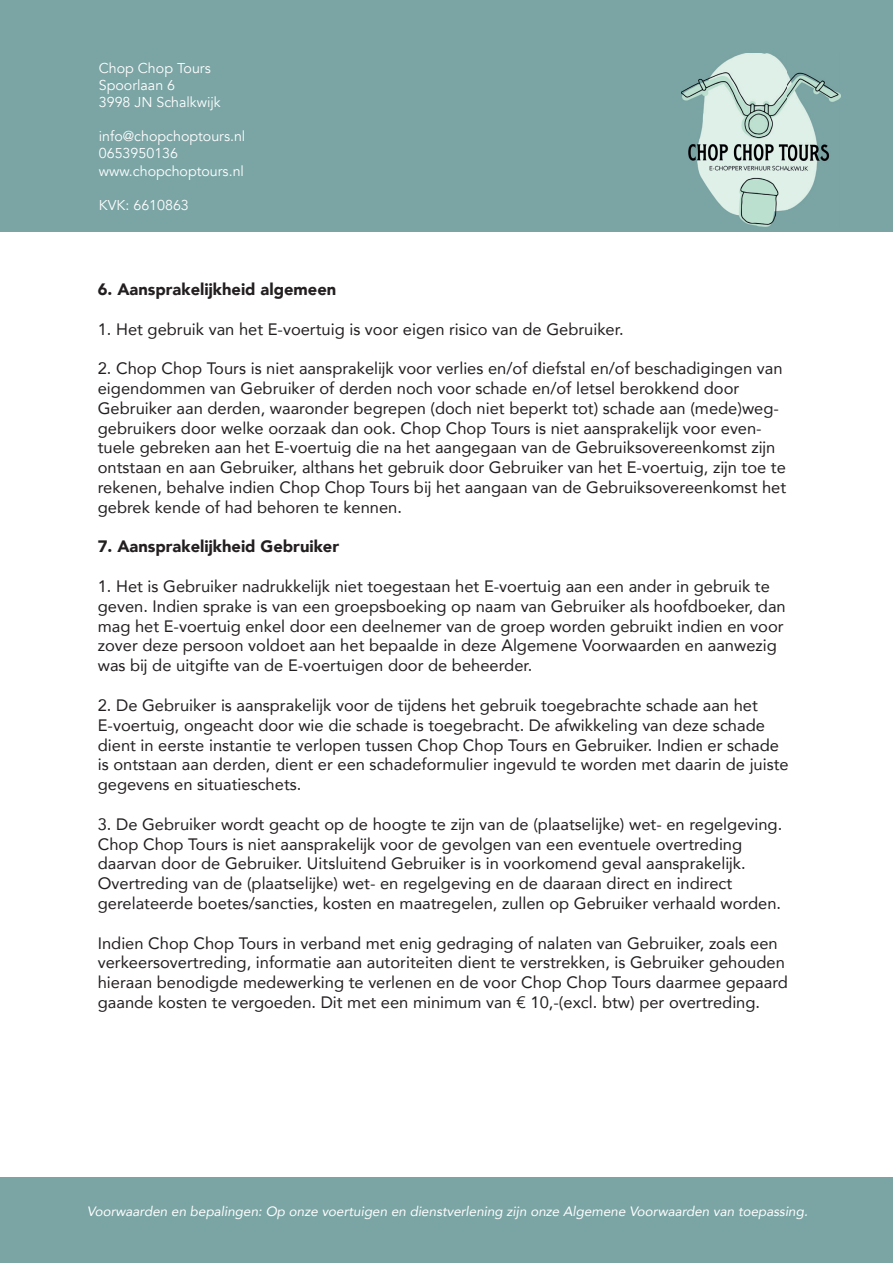
<style>
.page{position:relative;width:893px;height:1263px;background:#fff}
.page>*{position:absolute;margin:0;border:0;box-sizing:border-box;transform-origin:0 0}
.t1{font:16.5px/19.8px "Avenir";color:#231f20}
.t2{font:900 16.5px "Avenir";color:#231f20}
.t3{font:14.25px/17.1px "Avenir";color:#fff}
.t4{font:italic 13.5px "Avenir";color:#fff}
</style>
<div class="page">
<div style="left:0;top:1178px;width:893px;height:85px;background:#7ba4a4"></div>
<div style="left:0;top:0;width:893px;height:232px;background:#7ba4a4"></div>
<img style="left:681px;top:53px;width:159px;height:173px">
<p class="t3" style="left:99px;top:60px;width:123px">Chop Chop Tours<br>Spoorlaan 6<br>3998 JN Schalkwijk</p>
<p class="t3" style="left:99px;top:128px;width:148px">info@chopchoptours.nl<br>0653950136 www.chopchoptours.nl</p>
<p class="t3" style="left:99px;top:197px;width:92px">KVK: 6610863</p>
<p class="t2" style="left:98px;top:275px;width:240px">6. Aansprakelĳkheid algemeen</p>
<p class="t1" style="left:98px;top:319px;width:527px">1. Het gebruik van het E-voertuig is voor eigen risico van de Gebruiker.</p>
<p class="t1" style="left:98px;top:358px;width:690px">2. Chop Chop Tours is niet aansprakelĳk voor verlies en/of diefstal en/of beschadigingen van eigendommen van Gebruiker of derden noch voor schade en/of letsel berokkend door Gebruiker aan derden, waaronder begrepen (doch niet beperkt tot) schade aan (mede)weg&shy;gebruikers door welke oorzaak dan ook. Chop Chop Tours is niet aansprakelĳk voor even&shy;tuele gebreken aan het E-voertuig die na het aangegaan van de Gebruiksovereenkomst zĳn ontstaan en aan Gebruiker, althans het gebruik door Gebruiker van het E-voertuig, zĳn toe te rekenen, behalve indien Chop Chop Tours bĳ het aangaan van de Gebruiksovereenkomst het gebrek kende of had behoren te kennen.</p>
<p class="t2" style="left:98px;top:533px;width:243px">7. Aansprakelĳkheid Gebruiker</p>
<p class="t1" style="left:98px;top:576px;width:689px">1. Het is Gebruiker nadrukkelĳk niet toegestaan het E-voertuig aan een ander in gebruik te geven. Indien sprake is van een groepsboeking op naam van Gebruiker als hoofdboeker, dan mag het E-voertuig enkel door een deelnemer van de groep worden gebruikt indien en voor zover deze persoon voldoet aan het bepaalde in deze Algemene Voorwaarden en aanwezig was bĳ de uitgifte van de E-voertuigen door de beheerder.</p>
<p class="t1" style="left:98px;top:695px;width:692px">2. De Gebruiker is aansprakelĳk voor de tĳdens het gebruik toegebrachte schade aan het E-voertuig, ongeacht door wie die schade is toegebracht. De afwikkeling van deze schade dient in eerste instantie te verlopen tussen Chop Chop Tours en Gebruiker. Indien er schade is ontstaan aan derden, dient er een schadeformulier ingevuld te worden met daarin de juiste gegevens en situatieschets.</p>
<p class="t1" style="left:98px;top:814px;width:686px">3. De Gebruiker wordt geacht op de hoogte te zĳn van de (plaatselĳke) wet- en regelgeving.<br>Chop Chop Tours is niet aansprakelĳk voor de gevolgen van een eventuele overtreding daarvan door de Gebruiker. Uitsluitend Gebruiker is in voorkomend geval aansprakelĳk.<br>Overtreding van de (plaatselĳke) wet- en regelgeving en de daaraan direct en indirect gerelateerde boetes/sancties, kosten en maatregelen, zullen op Gebruiker verhaald worden.</p>
<p class="t1" style="left:98px;top:932px;width:692px">Indien Chop Chop Tours in verband met enig gedraging of nalaten van Gebruiker, zoals een verkeersovertreding, informatie aan autoriteiten dient te verstrekken, is Gebruiker gehouden hieraan benodigde medewerking te verlenen en de voor Chop Chop Tours daarmee gepaard gaande kosten te vergoeden. Dit met een minimum van € 10,-(excl. btw) per overtreding.</p>
<p class="t4" style="left:87px;top:1203px;width:722px">Voorwaarden en bepalingen: Op onze voertuigen en dienstverlening zijn onze Algemene Voorwaarden van toepassing.</p>
</div>
